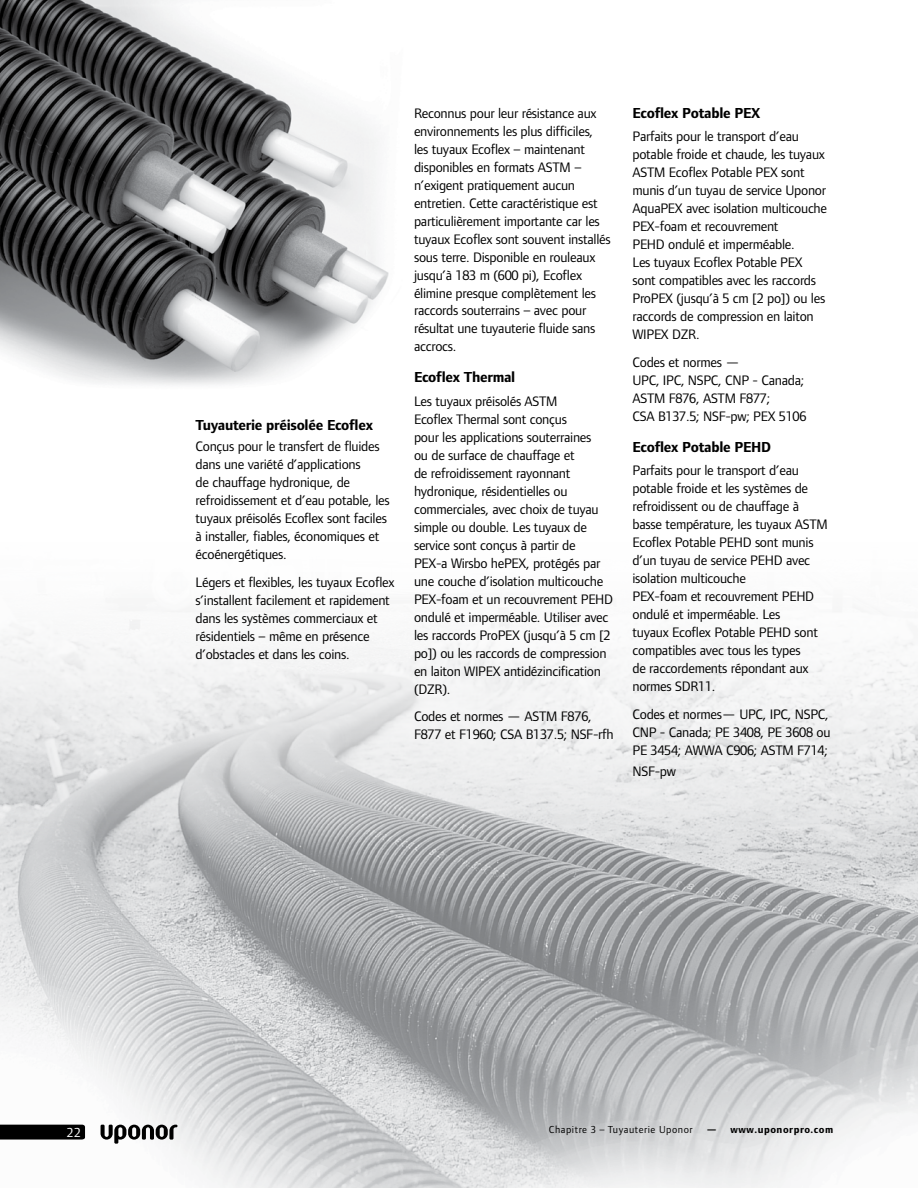
<style>
.page{position:relative;width:918px;height:1188px;background:#fff}
.page>*{position:absolute;margin:0;border:0;box-sizing:border-box;transform-origin:0 0}
.t1{font:700 15px "Foundry Form Sans";letter-spacing:-.02em;color:#000}
.t2{font:14.25px/18px "Foundry Form Sans";letter-spacing:-.02em;color:#000}
.t3{font:13.5px "Foundry Form Sans";color:#fff}
.t4{font:10.5px "Foundry Form Sans";letter-spacing:.05em;color:#000}
.t5{font:700 10.5px "Foundry Form Sans";letter-spacing:.05em;color:#000}
</style>
<div class="page">
<img style="left:0;top:611px;width:918px;height:577px">
<svg style="left:101px;top:1125px;width:77px;height:19px"></svg>
<svg style="left:0;top:1125px;width:85px;height:15px"></svg>
<img style="left:0;top:0;width:389px;height:385px">
<p class="t1" style="left:196px;top:417px;width:179px">Tuyauterie préisolée Ecoflex</p>
<p class="t2" style="left:196px;top:437px;width:196px">Conçus pour le transfert de fluides dans une variété d’applications<br>de chauffage hydronique, de refroidissement et d’eau potable, les tuyaux préisolés Ecoflex sont faciles à installer, fiables, économiques et écoénergétiques.</p>
<p class="t2" style="left:196px;top:573px;width:200px">Légers et flexibles, les tuyaux Ecoflex s’installent facilement et rapidement dans les systèmes commerciaux et résidentiels – même en présence d’obstacles et dans les coins.</p>
<p class="t2" style="left:414px;top:104px;width:198px">Reconnus pour leur résistance aux environnements les plus difficiles, les tuyaux Ecoflex – maintenant disponibles en formats ASTM – n’exigent pratiquement aucun entretien. Cette caractéristique est particulièrement importante car les tuyaux Ecoflex sont souvent installés sous terre. Disponible en rouleaux jusqu’à 183 m (600 pi), Ecoflex élimine presque complètement les raccords souterrains – avec pour résultat une tuyauterie fluide sans accrocs.</p>
<p class="t1" style="left:414px;top:369px;width:103px">Ecoflex Thermal</p>
<p class="t2" style="left:414px;top:392px;width:201px">Les tuyaux préisolés ASTM<br>Ecoflex Thermal sont conçus<br>pour les applications souterraines<br>ou de surface de chauffage et<br>de refroidissement rayonnant hydronique, résidentielles ou commerciales, avec choix de tuyau simple ou double. Les tuyaux de service sont conçus à partir de<br>PEX-a Wirsbo hePEX, protégés par une couche d’isolation multicouche<br>PEX-foam et un recouvrement PEHD ondulé et imperméable. Utiliser avec les raccords ProPEX (jusqu’à 5 cm [2 po]) ou les raccords de compression en laiton WIPEX antidézincification (DZR).</p>
<p class="t2" style="left:414px;top:707px;width:201px">Codes et normes — ASTM F876,<br>F877 et F1960; CSA B137.5; NSF-rfh</p>
<p class="t1" style="left:633px;top:105px;width:129px">Ecoflex Potable PEX</p>
<p class="t2" style="left:633px;top:127px;width:196px">Parfaits pour le transport d’eau potable froide et chaude, les tuyaux<br>ASTM Ecoflex Potable PEX sont munis d’un tuyau de service Uponor<br>AquaPEX avec isolation multicouche<br>PEX-foam et recouvrement<br>PEHD ondulé et imperméable.<br>Les tuyaux Ecoflex Potable PEX sont compatibles avec les raccords<br>ProPEX (jusqu’à 5 cm [2 po]) ou les raccords de compression en laiton<br>WIPEX DZR.</p>
<p class="t2" style="left:633px;top:353px;width:176px">Codes et normes —<br>UPC, IPC, NSPC, CNP - Canada;<br>ASTM F876, ASTM F877;<br>CSA B137.5; NSF-pw; PEX 5106</p>
<p class="t1" style="left:633px;top:438px;width:140px">Ecoflex Potable PEHD</p>
<p class="t2" style="left:633px;top:461px;width:197px">Parfaits pour le transport d’eau potable froide et les systèmes de refroidissent ou de chauffage à basse température, les tuyaux ASTM<br>Ecoflex Potable PEHD sont munis d’un tuyau de service PEHD avec isolation multicouche<br>PEX-foam et recouvrement PEHD ondulé et imperméable. Les<br>tuyaux Ecoflex Potable PEHD sont compatibles avec tous les types<br>de raccordements répondant aux normes SDR11.</p>
<p class="t2" style="left:633px;top:705px;width:200px">Codes et normes— UPC, IPC, NSPC,<br>CNP - Canada; PE 3408, PE 3608 ou<br>PE 3454; AWWA C906; ASTM F714;</p>
<p class="t2" style="left:633px;top:762px;width:45px">NSF-pw</p>
<p class="t3" style="left:67px;top:1125px;width:15px">22</p>
<p class="t4" style="left:549px;top:1124px;width:145px">Chapitre 3 – Tuyauterie Uponor</p>
<p class="t5" style="left:706px;top:1124px;width:128px">— www.uponorpro.com</p>
</div>
